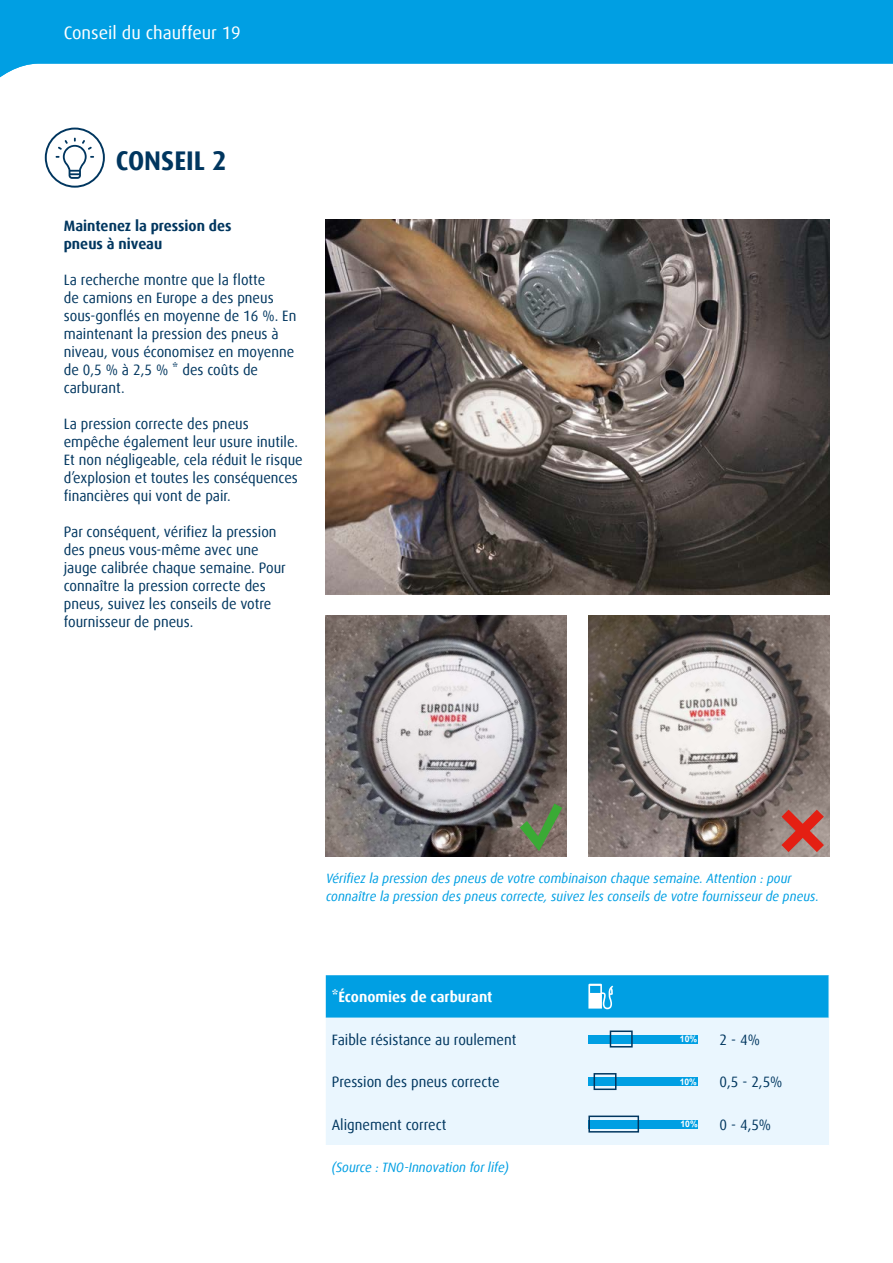
<style>
.page{position:relative;width:893px;height:1263px;background:#fff}
.page>*{position:absolute;margin:0;border:0;box-sizing:border-box;transform-origin:0 0}
.t1{font:700 27px "Dax Offc Pro";color:#00365f;scale:.96 1}
.t2{font:18px "Dax Offc Pro";color:#fff}
.t3{font:15px/18px "Dax Offc Pro";color:#00365f;scale:.96 1}
.t4{font:700 15px/18px "Dax Offc Pro";color:#00365f;scale:.96 1}
.t5{font:700 15px "Dax Offc Pro";color:#fff;scale:.96 1}
.t6{font:italic 13.5px/18px "Dax Offc Pro";color:#009fe3;scale:.96 1}
.t7{font:700 9px "Arial";color:#fff;scale:.96 1}
</style>
<div class="page">
<svg style="left:45px;top:128px;width:60px;height:60px"></svg>
<img style="left:326px;top:615px;width:240px;height:241px">
<img style="left:326px;top:219px;width:503px;height:376px">
<img style="left:588px;top:615px;width:241px;height:241px">
<svg style="left:520px;top:803px;width:42px;height:48px;background:#687d57"></svg>
<svg style="left:771px;top:799px;width:59px;height:58px;background:#ae7069"></svg>
<svg style="left:0;top:0;width:893px;height:78px;fill:#009fe3"></svg>
<div style="left:326px;top:1018px;width:503px;height:127px;background:#eaf6fe"></div>
<div style="left:326px;top:975px;width:503px;height:43px;background:#009fe3"></div>
<div style="left:588px;top:1035px;width:110px;height:8px;background:#009fe3"></div>
<div style="left:610px;top:1030px;width:23px;height:17px;border:2px solid #00365f"></div>
<div style="left:588px;top:1077px;width:110px;height:9px;background:#009fe3"></div>
<div style="left:594px;top:1073px;width:22px;height:17px;border:2px solid #00365f"></div>
<div style="left:588px;top:1120px;width:110px;height:8px;background:#009fe3"></div>
<div style="left:588px;top:1115px;width:51px;height:17px;border:2px solid #00365f"></div>
<p class="t2" style="left:64px;top:21px;width:178px">Conseil du chauffeur 19</p>
<h1 class="t1" style="left:116px;top:144px;width:117px">CONSEIL 2</h1>
<p class="t4" style="left:64px;top:217px;width:176px">Maintenez la pression des pneus à niveau</p>
<p class="t3" style="left:64px;top:271px;width:244px">La recherche montre que la flotte<br>de camions en Europe a des pneus sous-gonflés en moyenne de 16 %. En maintenant la pression des pneus à niveau, vous économisez en moyenne de 0,5 % à 2,5 % * des coûts de carburant.</p>
<p class="t3" style="left:64px;top:415px;width:250px">La pression correcte des pneus empêche également leur usure inutile.<br>Et non négligeable, cela réduit le risque d’explosion et toutes les conséquences financières qui vont de pair.</p>
<p class="t3" style="left:64px;top:523px;width:233px">Par conséquent, vérifiez la pression des pneus vous-même avec une jauge calibrée chaque semaine. Pour connaître la pression correcte des pneus, suivez les conseils de votre fournisseur de pneus.</p>
<p class="t6" style="left:326px;top:869px;width:515px">Vérifiez la pression des pneus de votre combinaison chaque semaine. Attention : pour connaître la pression des pneus correcte, suivez les conseils de votre fournisseur de pneus.</p>
<p class="t5" style="left:332px;top:987px;width:169px">*Économies de carburant</p>
<p class="t3" style="left:332px;top:1031px;width:194px">Faible résistance au roulement</p>
<p class="t7" style="left:680px;top:1033px;width:20px">10%</p>
<p class="t3" style="left:720px;top:1031px;width:44px">2 - 4%</p>
<p class="t3" style="left:332px;top:1073px;width:176px">Pression des pneus correcte</p>
<p class="t7" style="left:680px;top:1076px;width:20px">10%</p>
<p class="t3" style="left:720px;top:1073px;width:67px">0,5 - 2,5%</p>
<p class="t3" style="left:332px;top:1116px;width:121px">Alignement correct</p>
<p class="t7" style="left:680px;top:1118px;width:20px">10%</p>
<p class="t3" style="left:720px;top:1116px;width:55px">0 - 4,5%</p>
<p class="t6" style="left:332px;top:1158px;width:186px">(Source : TNO-Innovation for life)</p>
</div>
